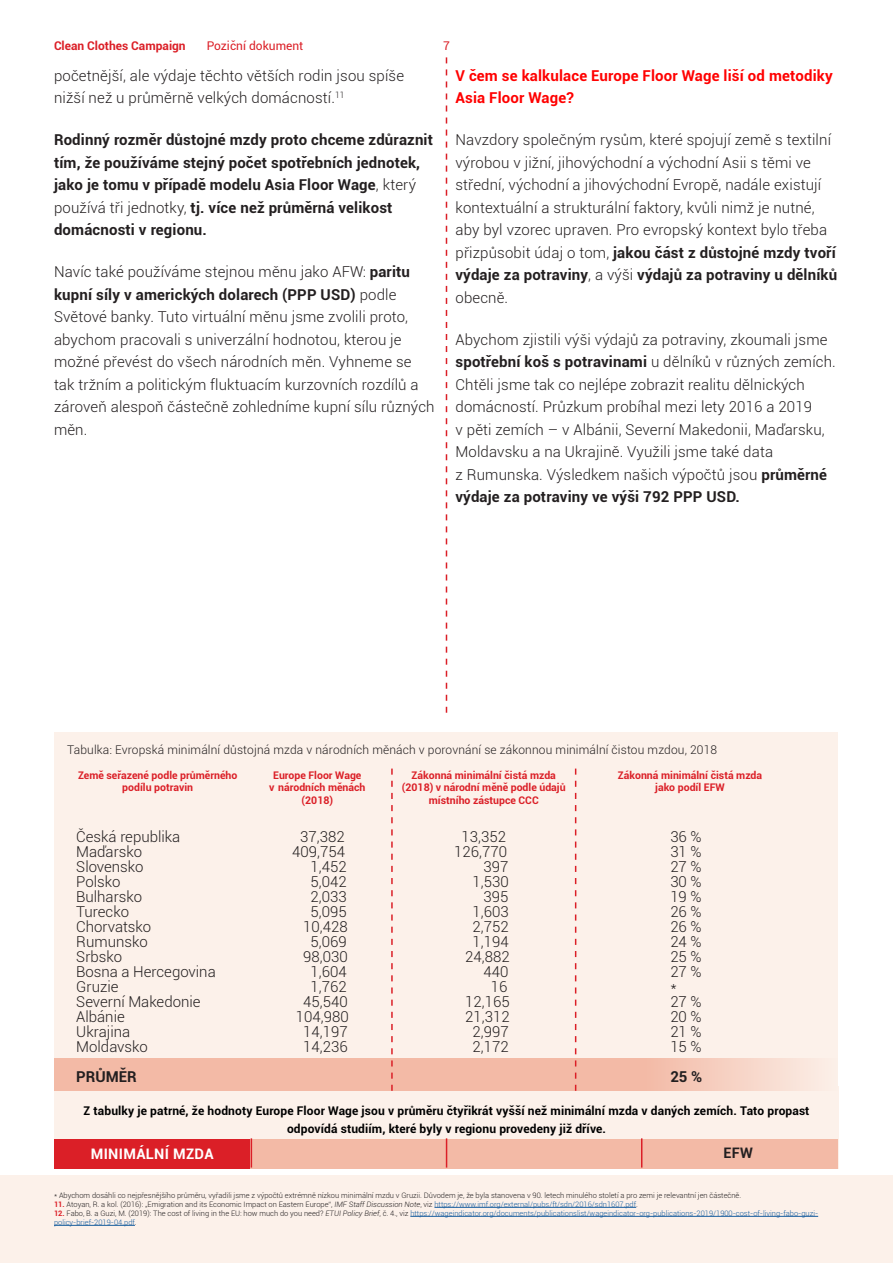
<style>
.page{position:relative;width:893px;height:1263px;background:#fff}
.page>*{position:absolute;margin:0;border:0;box-sizing:border-box;transform-origin:0 0}
.t1{font:300 15px/22.5px "Roboto";letter-spacing:.01em;color:#231f20}
.t2{font:700 15px/22.5px "Roboto";letter-spacing:.01em;color:#231f20}
.t3{font:700 15px/22.5px "Roboto";letter-spacing:.01em;color:#f00}
.CCC_Body_copy_Robert{font:700 14.55px "Roboto";letter-spacing:.02em;color:#fff}
.CCC_Body_copy_Robert-2{font:700 14.55px "Roboto";color:#231f20}
.CCC_Body_copy_Robert-3{font:700 12px/18px "Roboto";letter-spacing:.01em;color:#000;text-align:center}
.t4{font:300 12px "Roboto";letter-spacing:.01em;color:#231f20}
.t5{font:700 12px "Roboto";color:#db1f27}
.t6{font:12px "Roboto";color:#db1f27}
.t7{font:700 10.5px/12.6px "Roboto";color:#db1f27;text-align:center}
.t8{font:300 7.5px "Roboto";color:#231f20}
.t9{font:300 7.5px/9px "Roboto";color:#175d9e}
.s1{font-weight:300}
.s2{font-weight:700}
.s3{font-weight:700;color:#db1f27}
.s4{font-style:italic}
.s5{color:#175d9e}
.s6{color:#231f20}
.s7{font-style:italic;color:#231f20}
</style>
<div class="page">
<div style="left:54px;top:1086px;width:785px;height:82px;background:#fcf1ea"></div>
<svg style="left:446px;top:57px;width:1px;height:656px"></svg>
<div style="left:0;top:1176px;width:893px;height:87px;background:#fcf1ea"></div>
<hr style="left:434px;top:1207px;width:202px;height:1px;background:#175d9e">
<hr style="left:410px;top:1216px;width:408px;height:1px;background:#175d9e">
<hr style="left:54px;top:1225px;width:81px;height:1px;background:#175d9e">
<div style="left:54px;top:732px;width:784px;height:359px;background:#fcf1ea"></div>
<div style="left:54px;top:1058px;width:585px;height:33px;background:#f3baa6"></div>
<div style="left:639px;top:1058px;width:199px;height:33px;background:linear-gradient(to right,#f2b8a4,#fbf0e9)"></div>
<svg style="left:575px;top:768px;width:1px;height:323px"></svg>
<svg style="left:391px;top:768px;width:2px;height:323px"></svg>
<div style="left:250px;top:1139px;width:588px;height:29px;background:#f3baa6"></div>
<div style="left:54px;top:1139px;width:196px;height:29px;background:#db1f27"></div>
<svg style="left:251px;top:1138px;width:1px;height:29px"></svg>
<svg style="left:446px;top:1138px;width:1px;height:29px"></svg>
<svg style="left:641px;top:1138px;width:1px;height:29px"></svg>
<p class="t5" style="left:54px;top:38px;width:133px">Clean Clothes Campaign</p>
<p class="t6" style="left:207px;top:38px;width:98px">Poziční dokument</p>
<p class="t6" style="left:443px;top:38px;width:8px">7</p>
<p class="t1" style="left:54px;top:63px;width:352px">početnější, ale výdaje těchto větších rodin jsou spíše nižší než u průměrně velkých domácností.<sup>11</sup></p>
<p class="t2" style="left:54px;top:128px;width:380px">Rodinný rozměr důstojné mzdy proto chceme zdůraznit tím, že používáme stejný počet spotřebních jednotek, jako je tomu v případě modelu Asia Floor Wage<span class="s1">, který používá tři jednotky,</span> tj. více než průměrná velikost domácnosti v regionu.</p>
<p class="t1" style="left:54px;top:260px;width:382px">Navíc také používáme stejnou měnu jako AFW: <span class="s2">paritu kupní síly v amerických dolarech (PPP USD)</span> podle Světové banky. Tuto virtuální měnu jsme zvolili proto, abychom pracovali s univerzální hodnotou, kterou je možné převést do všech národních měn. Vyhneme se tak tržním a politickým fluktuacím kurzovních rozdílů a zároveň alespoň částečně zohledníme kupní sílu různých měn.</p>
<p class="t3" style="left:455px;top:63px;width:379px">V čem se kalkulace Europe Floor Wage liší od metodiky<br>Asia Floor Wage?</p>
<p class="t1" style="left:455px;top:128px;width:383px">Navzdory společným rysům, které spojují země s textilní výrobou v jižní, jihovýchodní a východní Asii s těmi ve střední, východní a jihovýchodní Evropě, nadále existují kontextuální a strukturální faktory, kvůli nimž je nutné, aby byl vzorec upraven. Pro evropský kontext bylo třeba přizpůsobit údaj o tom, <span class="s2">jakou část z důstojné mzdy tvoří výdaje za potraviny</span>, a výši <span class="s2">výdajů za potraviny u dělníků </span>obecně.</p>
<p class="t1" style="left:455px;top:327px;width:382px">Abychom zjistili výši výdajů za potraviny, zkoumali jsme <span class="s2">spotřební koš s potravinami</span> u dělníků v různých zemích.<br>Chtěli jsme tak co nejlépe zobrazit realitu dělnických domácností. Průzkum probíhal mezi lety 2016 a 2019<br>v pěti zemích – v Albánii, Severní Makedonii, Maďarsku, Moldavsku a na Ukrajině. Využili jsme také data<br>z Rumunska. Výsledkem našich výpočtů jsou <span class="s2">průměrné výdaje za potraviny ve výši 792 PPP USD.</span></p>
<p class="t4" style="left:67px;top:741px;width:651px">Tabulka: Evropská minimální důstojná mzda v národních měnách v porovnání se zákonnou minimální čistou mzdou, 2018</p>
<p class="t7" style="left:78px;top:768px;width:161px">Země seřazené podle průměrného podílu potravin</p>
<p class="t7" style="left:269px;top:768px;width:98px">Europe Floor Wage<br>v národních měnách</p>
<p class="t7" style="left:302px;top:794px;width:33px">(2018)</p>
<p class="t7" style="left:402px;top:768px;width:165px">Zákonná minimální čistá mzda (2018) v národní měně podle údajů místního zástupce CCC</p>
<p class="t7" style="left:618px;top:768px;width:146px">Zákonná minimální čistá mzda jako podíl EFW</p>
<p class="t1" style="left:76px;top:825px;width:106px">Česká republika</p>
<p class="t1" style="left:300px;top:825px;width:46px">37,382</p>
<p class="t1" style="left:462px;top:825px;width:46px">13,352</p>
<p class="t1" style="left:670px;top:825px;width:33px">36 %</p>
<p class="t1" style="left:76px;top:840px;width:67px">Maďarsko</p>
<p class="t1" style="left:292px;top:840px;width:54px">409,754</p>
<p class="t1" style="left:454px;top:840px;width:54px">126,770</p>
<p class="t1" style="left:670px;top:840px;width:33px">31 %</p>
<p class="t1" style="left:76px;top:855px;width:69px">Slovensko</p>
<p class="t1" style="left:311px;top:855px;width:38px">1,452</p>
<p class="t1" style="left:483px;top:855px;width:26px">397</p>
<p class="t1" style="left:670px;top:855px;width:33px">27 %</p>
<p class="t1" style="left:76px;top:870px;width:46px">Polsko</p>
<p class="t1" style="left:311px;top:870px;width:38px">5,042</p>
<p class="t1" style="left:473px;top:870px;width:38px">1,530</p>
<p class="t1" style="left:670px;top:870px;width:33px">30 %</p>
<p class="t1" style="left:76px;top:885px;width:67px">Bulharsko</p>
<p class="t1" style="left:311px;top:885px;width:38px">2,033</p>
<p class="t1" style="left:483px;top:885px;width:26px">395</p>
<p class="t1" style="left:670px;top:885px;width:33px">19 %</p>
<p class="t1" style="left:76px;top:900px;width:54px">Turecko</p>
<p class="t1" style="left:311px;top:900px;width:38px">5,095</p>
<p class="t1" style="left:473px;top:900px;width:38px">1,603</p>
<p class="t1" style="left:670px;top:900px;width:33px">26 %</p>
<p class="t1" style="left:76px;top:915px;width:77px">Chorvatsko</p>
<p class="t1" style="left:303px;top:915px;width:46px">10,428</p>
<p class="t1" style="left:473px;top:915px;width:38px">2,752</p>
<p class="t1" style="left:670px;top:915px;width:33px">26 %</p>
<p class="t1" style="left:76px;top:930px;width:73px">Rumunsko</p>
<p class="t1" style="left:311px;top:930px;width:38px">5,069</p>
<p class="t1" style="left:473px;top:930px;width:38px">1,194</p>
<p class="t1" style="left:670px;top:930px;width:33px">24 %</p>
<p class="t1" style="left:76px;top:945px;width:47px">Srbsko</p>
<p class="t1" style="left:303px;top:945px;width:46px">98,030</p>
<p class="t1" style="left:465px;top:945px;width:46px">24,882</p>
<p class="t1" style="left:670px;top:945px;width:33px">25 %</p>
<p class="t1" style="left:76px;top:960px;width:141px">Bosna a Hercegovina</p>
<p class="t1" style="left:311px;top:960px;width:38px">1,604</p>
<p class="t1" style="left:483px;top:960px;width:26px">440</p>
<p class="t1" style="left:670px;top:960px;width:33px">27 %</p>
<p class="t1" style="left:76px;top:975px;width:44px">Gruzie</p>
<p class="t1" style="left:311px;top:975px;width:38px">1,762</p>
<p class="t1" style="left:491px;top:975px;width:18px">16</p>
<p class="t1" style="left:670px;top:975px;width:8px">*</p>
<p class="t1" style="left:76px;top:990px;width:126px">Severní Makedonie</p>
<p class="t1" style="left:303px;top:990px;width:46px">45,540</p>
<p class="t1" style="left:465px;top:990px;width:46px">12,165</p>
<p class="t1" style="left:670px;top:990px;width:33px">27 %</p>
<p class="t1" style="left:76px;top:1005px;width:50px">Albánie</p>
<p class="t1" style="left:296px;top:1005px;width:54px">104,980</p>
<p class="t1" style="left:465px;top:1005px;width:46px">21,312</p>
<p class="t1" style="left:670px;top:1005px;width:33px">20 %</p>
<p class="t1" style="left:76px;top:1020px;width:55px">Ukrajina</p>
<p class="t1" style="left:303px;top:1020px;width:46px">14,197</p>
<p class="t1" style="left:473px;top:1020px;width:38px">2,997</p>
<p class="t1" style="left:670px;top:1020px;width:33px">21 %</p>
<p class="t1" style="left:76px;top:1035px;width:73px">Moldavsko</p>
<p class="t1" style="left:303px;top:1035px;width:46px">14,236</p>
<p class="t1" style="left:473px;top:1035px;width:38px">2,172</p>
<p class="t1" style="left:670px;top:1035px;width:33px">15 %</p>
<p class="t2" style="left:76px;top:1065px;width:62px">PRŮMĚR</p>
<p class="t2" style="left:670px;top:1065px;width:34px">25 %</p>
<p class="CCC_Body_copy_Robert-3" style="left:84px;top:1101px;width:727px">Z tabulky je patrné, že hodnoty Europe Floor Wage jsou v průměru čtyřikrát vyšší než minimální mzda v daných zemích. Tato propast odpovídá studiím, které byly v regionu provedeny již dříve.</p>
<p class="CCC_Body_copy_Robert" style="left:91px;top:1143px;width:124px">MINIMÁLNÍ MZDA</p>
<p class="CCC_Body_copy_Robert-2" style="left:723px;top:1142px;width:31px">EFW</p>
<p class="t8" style="left:54px;top:1190px;width:689px">* Abychom dosáhli co nejpřesnějšího průměru, vyřadili jsme z výpočtů extrémně nízkou minimální mzdu v Gruzii. Důvodem je, že byla stanovena v 90. letech minulého století a pro zemi je relevantní jen částečně.</p>
<p class="t8" style="left:54px;top:1199px;width:585px"><span class="s3">11.</span> Atoyan, R. a kol. (2016): „Emigration and its Economic Impact on Eastern Europe“, <span class="s4">IMF Staff Discussion Note</span>, viz <span class="s5">https://www.imf.org/external/pubs/ft/sdn/2016/sdn1607.pdf</span>.</p>
<p class="t9" style="left:54px;top:1208px;width:766px"><span class="s3">12.</span> <span class="s6">Fabo, B. a Guzi, M. (2019): The cost of living in the EU: how much do you need?</span> <span class="s7">ETUI Policy Brief</span><span class="s6">, č. 4., viz</span> https://wageindicator.org/documents/publicationslist/wageindicator-org-publications-2019/1900-cost-of-living-fabo-guzi&shy;policy-brief-2019-04.pdf<span class="s6">.</span></p>
</div>
